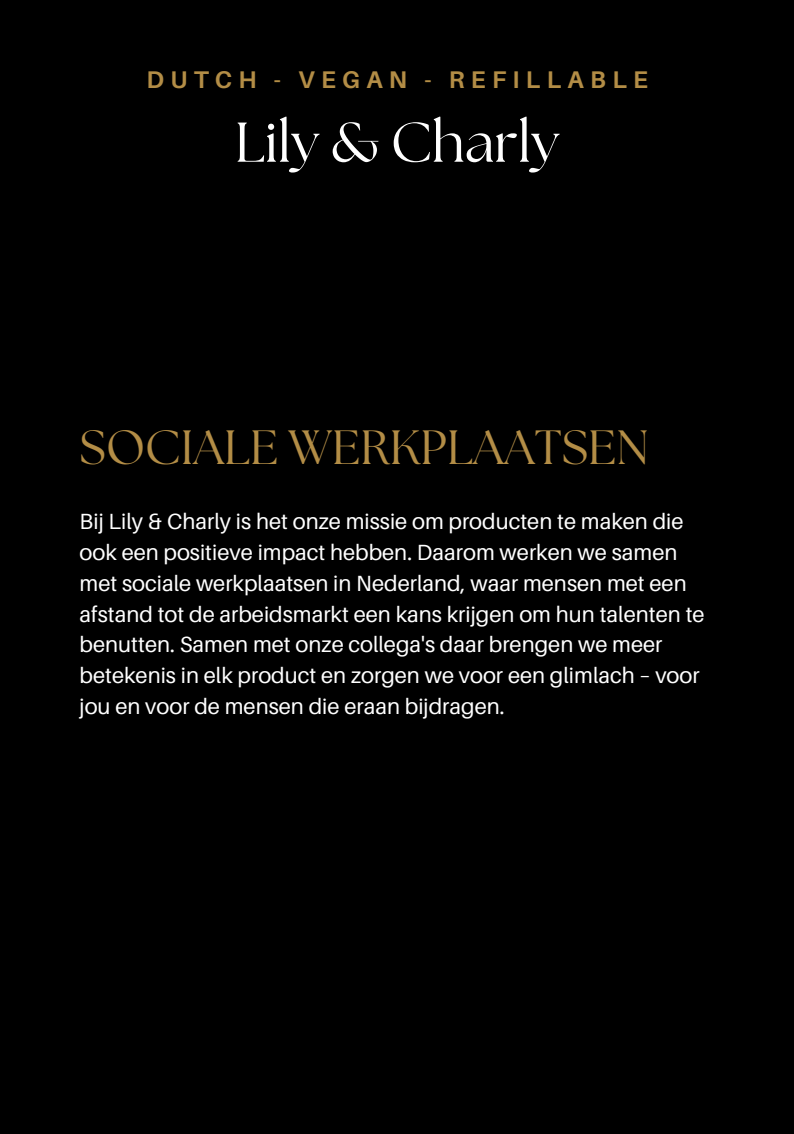
<style>
.page{position:relative;width:794px;height:1134px;background:#000}
.page>*{position:absolute;margin:0;border:0;box-sizing:border-box;transform-origin:0 0}
.t1{font:55.9px "The Seasons";color:#fff}
.t2{font:48px "The Seasons";color:#b38d46}
.t3{font:700 24.1px "Aileron";letter-spacing:.26em;color:#b38d46}
.t4{font:22px/30.8px "Aileron";color:#fff}
</style>
<div class="page">
<h2 class="t3" style="left:146px;top:64px;width:503px">DUTCH - VEGAN - REFILLABLE</h2>
<h1 class="t1" style="left:235px;top:117px;width:326px">Lily &amp; Charly</h1>
<p class="t2" style="left:80px;top:426px;width:570px">SOCIALE WERKPLAATSEN</p>
<p class="t4" style="left:80px;top:506px;width:626px">Bij Lily &amp; Charly is het onze missie om producten te maken die ook een positieve impact hebben. Daarom werken we samen met sociale werkplaatsen in Nederland, waar mensen met een afstand tot de arbeidsmarkt een kans krijgen om hun talenten te benutten. Samen met onze collega's daar brengen we meer betekenis in elk product en zorgen we voor een glimlach – voor jou en voor de mensen die eraan bijdragen.</p>
</div>
